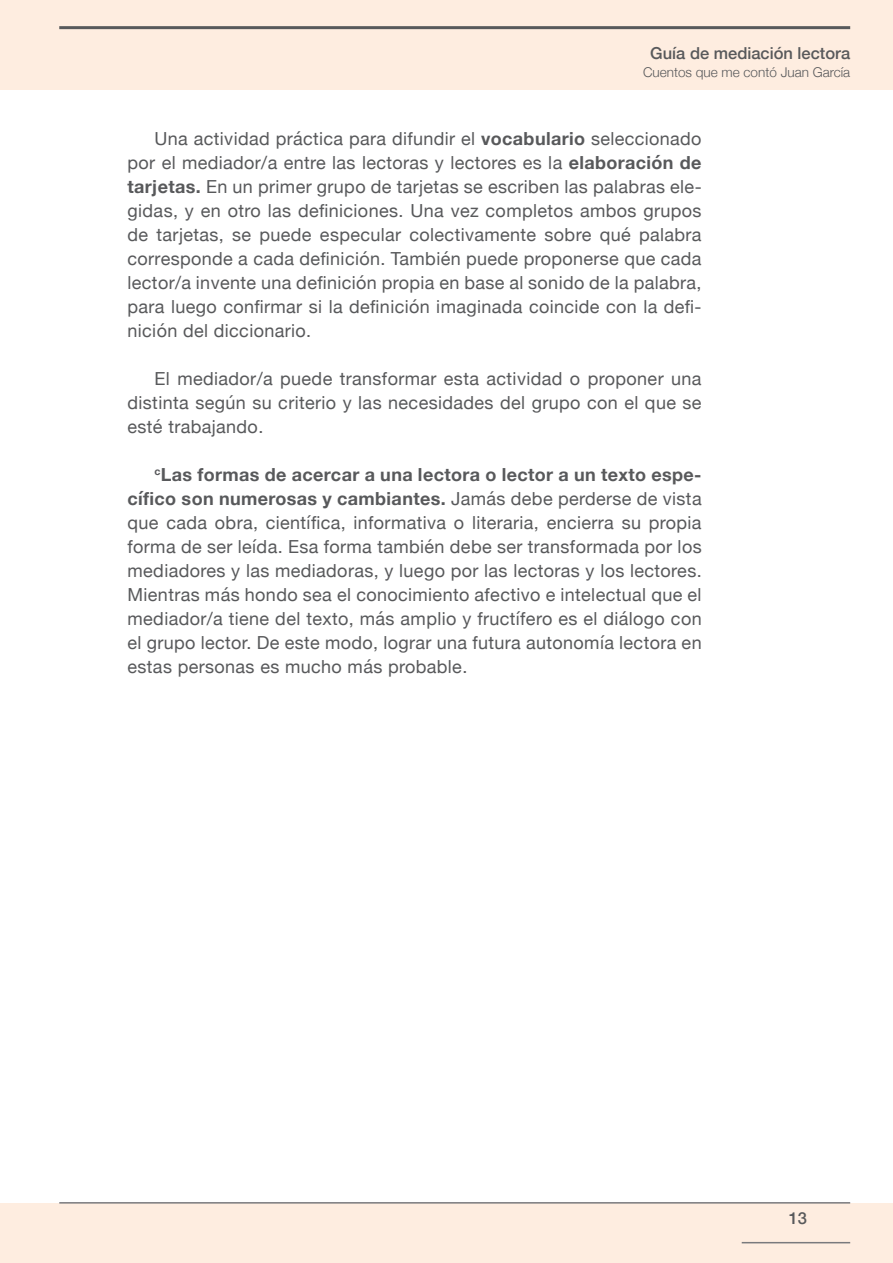
<style>
.page{position:relative;width:893px;height:1263px;background:#fff}
.page>*{position:absolute;margin:0;border:0;box-sizing:border-box;transform-origin:0 0}
.t1{font:18px/24px "Helvetica Neue";letter-spacing:.02em;color:#58595b;text-align:justify}
.t2{font:500 16.5px "Helvetica Neue";color:#58595b}
.t3{font:300 13.5px "Helvetica Neue";color:#58595b}
.s1{font-weight:700}
</style>
<div class="page">
<div style="left:0;top:1203px;width:893px;height:60px;background:#feede0"></div>
<div style="left:0;top:0;width:893px;height:89px;background:#feede0"></div>
<hr style="left:59px;top:1202px;width:791px;height:1px;background:#797a7d">
<hr style="left:742px;top:1242px;width:108px;height:1px;background:#797a7d">
<hr style="left:59px;top:26px;width:791px;height:3px;background:#58595b">
<p class="t2" style="left:650px;top:39px;width:201px">Guía de mediación lectora</p>
<p class="t3" style="left:643px;top:61px;width:209px">Cuentos que me contó Juan García</p>
<p class="t1" style="left:128px;top:128px;width:576px;text-indent:27px">Una actividad práctica para difundir el <span class="s1">vocabulario</span> seleccionado por el mediador/a entre las lectoras y lectores es la <span class="s1">elaboración de tarjetas.</span> En un primer grupo de tarjetas se escriben las palabras ele&shy;gidas, y en otro las definiciones. Una vez completos ambos grupos de tarjetas, se puede especular colectivamente sobre qué palabra corresponde a cada definición. También puede proponerse que cada lector/a invente una definición propia en base al sonido de la palabra, para luego confirmar si la definición imaginada coincide con la defi&shy;nición del diccionario.</p>
<p class="t1" style="left:128px;top:368px;width:576px;text-indent:27px">El mediador/a puede transformar esta actividad o proponer una distinta según su criterio y las necesidades del grupo con el que se esté trabajando.</p>
<p class="t1" style="left:128px;top:464px;width:576px;text-indent:27px"><sup>c</sup><span class="s1">Las formas de acercar a una lectora o lector a un texto espe&shy;cífico son numerosas y cambiantes.</span> Jamás debe perderse de vista que cada obra, científica, informativa o literaria, encierra su propia forma de ser leída. Esa forma también debe ser transformada por los mediadores y las mediadoras, y luego por las lectoras y los lectores.<br>Mientras más hondo sea el conocimiento afectivo e intelectual que el mediador/a tiene del texto, más amplio y fructífero es el diálogo con el grupo lector. De este modo, lograr una futura autonomía lectora en estas personas es mucho más probable.</p>
<p class="t2" style="left:789px;top:1205px;width:20px">13</p>
</div>
